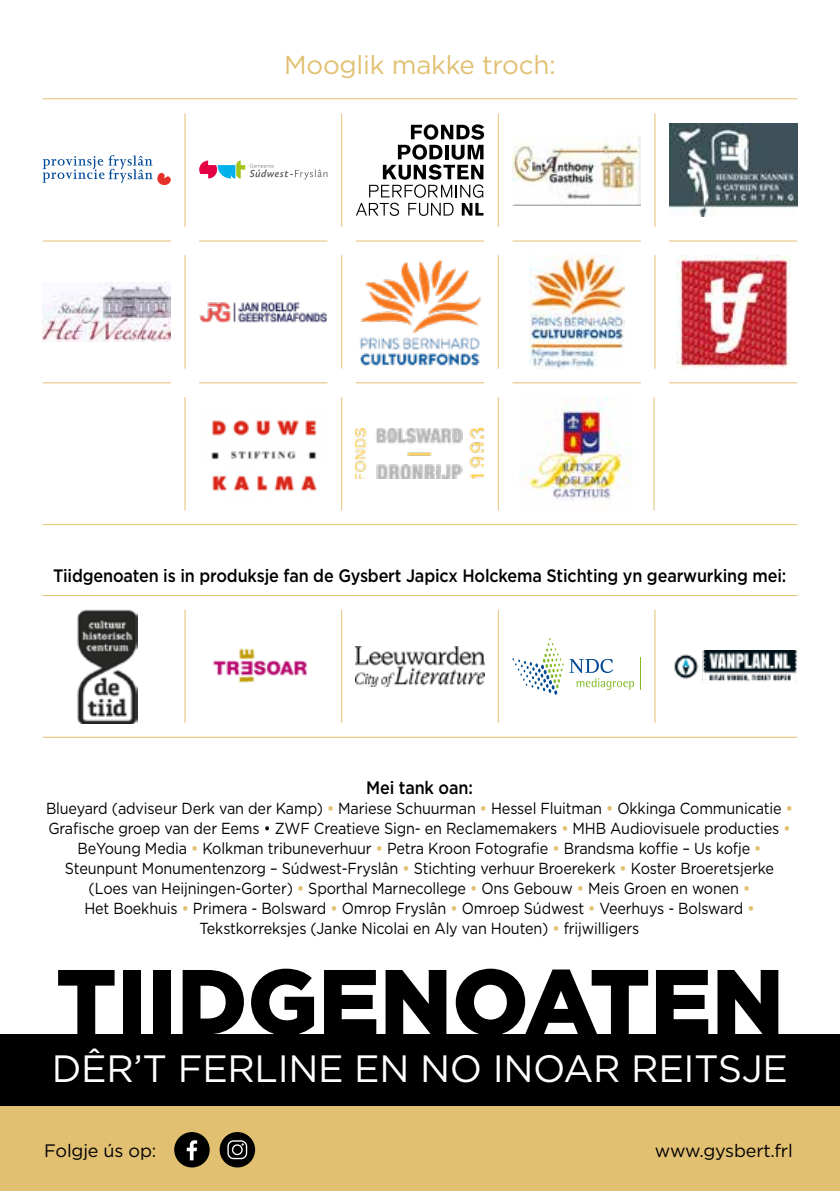
<style>
.page{position:relative;width:840px;height:1191px;background:#fff}
.page>*{position:absolute;margin:0;border:0;box-sizing:border-box;transform-origin:0 0}
.t1{font:900 92px "Gotham";color:#000}
.t2{font:38px "Gotham";letter-spacing:-.01em;color:#fff}
.t3{font:26px "Gotham";letter-spacing:-.01em;color:#e2c072}
.t4{font:500 18px "Gotham";letter-spacing:-.01em;color:#000;scale:.9 1}
.t5{font:18px "Gotham";letter-spacing:-.01em;color:#000}
.t6{font:16px/20px "Gotham";letter-spacing:-.01em;color:#000;text-align:center;scale:.9 1}
.s1{font-weight:700;color:#e2c072}
</style>
<div class="page">
<div style="left:0;top:1106px;width:839px;height:85px;background:#e2c072"></div>
<div style="left:0;top:1034px;width:839px;height:72px;background:#000"></div>
<img style="left:519px;top:397px;width:113px;height:104px">
<img style="left:43px;top:282px;width:128px;height:59px">
<img style="left:529px;top:255px;width:95px;height:114px">
<svg style="left:199px;top:161px;width:128px;height:19px"></svg>
<img style="left:512px;top:135px;width:128px;height:70px">
<img style="left:676px;top:255px;width:113px;height:114px">
<img style="left:199px;top:302px;width:128px;height:20px">
<img style="left:211px;top:420px;width:106px;height:71px">
<img style="left:669px;top:124px;width:128px;height:92px">
<svg style="left:43px;top:155px;width:128px;height:30px"></svg>
<img style="left:355px;top:428px;width:128px;height:51px">
<svg style="left:356px;top:124px;width:128px;height:92px"></svg>
<img style="left:359px;top:260px;width:123px;height:106px">
<div style="left:174px;top:1132px;width:35px;height:35px;background:#000;border-radius:50%"></div>
<svg style="left:187px;top:1140px;width:10px;height:20px"></svg>
<div style="left:219px;top:1132px;width:36px;height:35px;background:#000;border-radius:50%"></div>
<svg style="left:227px;top:1140px;width:20px;height:19px"></svg>
<hr style="left:43px;top:737px;width:754px;height:1px;background:#e2c072">
<hr style="left:43px;top:524px;width:754px;height:1px;background:#e2c072">
<hr style="left:43px;top:595px;width:754px;height:1px;background:#e2c072">
<hr style="left:43px;top:98px;width:754px;height:1px;background:#e2c072">
<hr style="left:43px;top:382px;width:128px;height:1px;background:#e2c072">
<hr style="left:43px;top:240px;width:128px;height:1px;background:#e2c072">
<hr style="left:199px;top:382px;width:128px;height:1px;background:#e2c072">
<hr style="left:199px;top:240px;width:128px;height:1px;background:#e2c072">
<hr style="left:355px;top:382px;width:129px;height:1px;background:#e2c072">
<hr style="left:355px;top:240px;width:129px;height:1px;background:#e2c072">
<hr style="left:512px;top:382px;width:128px;height:1px;background:#e2c072">
<hr style="left:512px;top:240px;width:128px;height:1px;background:#e2c072">
<hr style="left:668px;top:382px;width:129px;height:1px;background:#e2c072">
<hr style="left:668px;top:240px;width:129px;height:1px;background:#e2c072">
<hr style="left:184px;top:609px;width:1px;height:114px;background:#e2c072">
<hr style="left:184px;top:397px;width:1px;height:113px;background:#e2c072">
<hr style="left:653px;top:397px;width:1px;height:113px;background:#e2c072">
<hr style="left:184px;top:255px;width:1px;height:114px;background:#e2c072">
<hr style="left:184px;top:113px;width:1px;height:114px;background:#e2c072">
<hr style="left:341px;top:609px;width:1px;height:114px;background:#e2c072">
<hr style="left:341px;top:397px;width:1px;height:113px;background:#e2c072">
<hr style="left:341px;top:255px;width:1px;height:114px;background:#e2c072">
<hr style="left:341px;top:113px;width:1px;height:114px;background:#e2c072">
<hr style="left:497px;top:609px;width:1px;height:114px;background:#e2c072">
<hr style="left:497px;top:397px;width:1px;height:113px;background:#e2c072">
<hr style="left:497px;top:255px;width:1px;height:114px;background:#e2c072">
<hr style="left:497px;top:113px;width:1px;height:114px;background:#e2c072">
<hr style="left:654px;top:609px;width:1px;height:114px;background:#e2c072">
<hr style="left:654px;top:255px;width:1px;height:114px;background:#e2c072">
<hr style="left:654px;top:113px;width:1px;height:114px;background:#e2c072">
<img style="left:213px;top:648px;width:95px;height:35px">
<img style="left:77px;top:609px;width:60px;height:114px">
<img style="left:355px;top:646px;width:129px;height:40px">
<svg style="left:512px;top:638px;width:51px;height:57px"></svg>
<svg style="left:569px;top:659px;width:64px;height:31px"></svg>
<hr style="left:639px;top:657px;width:1px;height:32px;background:#83bb26">
<img style="left:674px;top:650px;width:123px;height:32px">
<h3 class="t3" style="left:284px;top:48px;width:273px">Mooglik makke troch:</h3>
<p class="t4" style="left:53px;top:564px;width:815px">Tiidgenoaten is in produksje fan de Gysbert Japicx Holckema Stichting yn gearwurking mei:</p>
<p class="t4" style="left:366px;top:776px;width:120px">Mei tank oan:</p>
<p class="t6" style="left:46px;top:798px;width:831px">Blueyard (adviseur Derk van der Kamp) <span class="s1">•</span> Mariese Schuurman <span class="s1">•</span> Hessel Fluitman <span class="s1">•</span> Okkinga Communicatie <span class="s1">• </span>Grafische groep van der Eems • ZWF Creatieve Sign- en Reclamemakers <span class="s1">•</span> MHB Audiovisuele producties <span class="s1">• </span>BeYoung Media <span class="s1">•</span> Kolkman tribuneverhuur <span class="s1">•</span> Petra Kroon Fotografie <span class="s1">•</span> Brandsma koffie – Us kofje <span class="s1">• </span>Steunpunt Monumentenzorg – Súdwest-Fryslân <span class="s1">•</span> Stichting verhuur Broerekerk <span class="s1">•</span> Koster Broeretsjerke (Loes van Heijningen-Gorter) <span class="s1">•</span> Sporthal Marnecollege <span class="s1">•</span> Ons Gebouw <span class="s1">•</span> Meis Groen en wonen <span class="s1">•<br></span>Het Boekhuis <span class="s1">•</span> Primera - Bolsward <span class="s1">•</span> Omrop Fryslân <span class="s1">•</span> Omroep Súdwest <span class="s1">•</span> Veerhuys - Bolsward <span class="s1">• </span>Tekstkorreksjes (Janke Nicolai en Aly van Houten) <span class="s1">•</span> frijwilligers</p>
<h1 class="t1" style="left:56px;top:938px;width:729px">TIIDGENOATEN</h1>
<h2 class="t2" style="left:52px;top:1044px;width:737px">DÊR’T FERLINE EN NO INOAR REITSJE</h2>
<p class="t5" style="left:44px;top:1139px;width:114px">Folgje ús op:</p>
<p class="t5" style="left:654px;top:1139px;width:139px">www.gysbert.frl</p>
</div>
